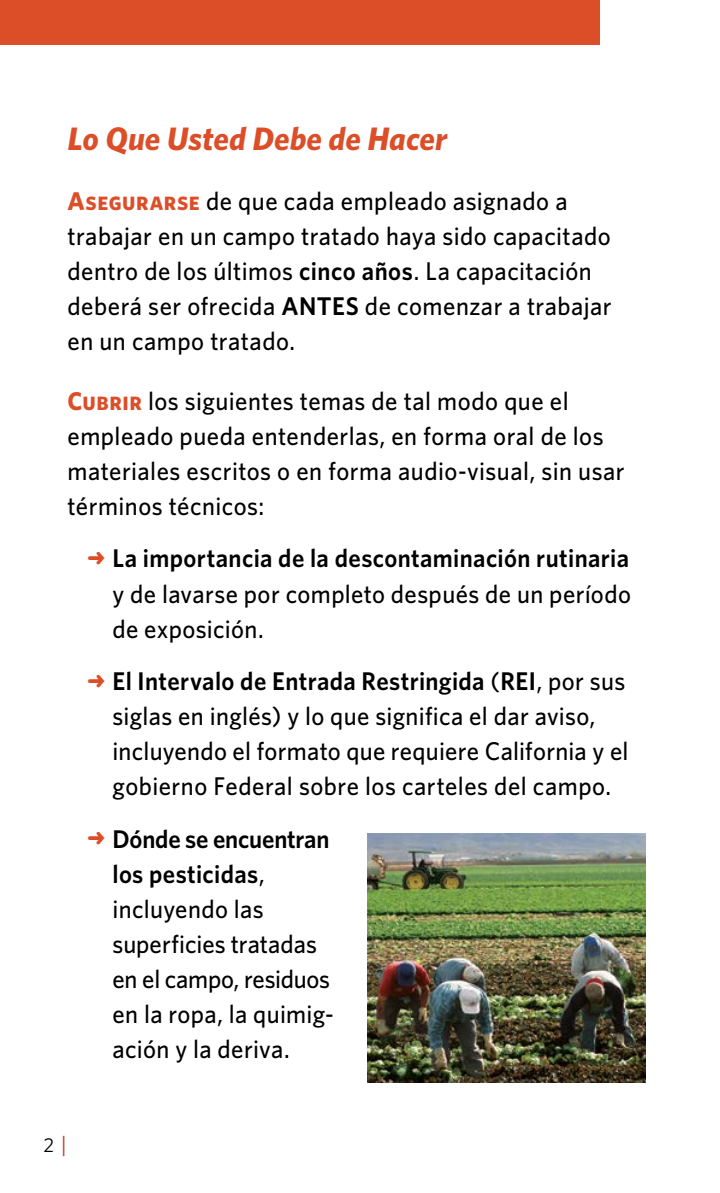
<style>
.page{position:relative;width:720px;height:1193px;background:#fff}
.page>*{position:absolute;margin:0;border:0;box-sizing:border-box;transform-origin:0 0}
.Heading{font:italic 700 32.5px "Whitney";color:#dc4e28}
.Body_Text_1st_Para{font:500 25.5px/35px "Whitney";letter-spacing:.015em;color:#000;scale:.96 1}
.t1{font:20px "Whitney";color:#000}
.s1{font-family:"Whitney Bold SC";font-weight:400;color:#dc4e28}
.s2{font-weight:600}
.s3{color:#dc4e28}
.s4{font-size:22.5px;color:#bf3e22}
</style>
<div class="page">
<div style="left:0;top:0;width:600px;height:45px;background:#dc4e28"></div>
<img style="left:368px;top:833px;width:277px;height:249px">
<p class="Heading" style="left:68px;top:119px;width:381px">Lo Que Usted Debe de Hacer</p>
<p class="Body_Text_1st_Para" style="left:68px;top:183px;width:568px"><span class="s1">Asegurarse</span> de que cada empleado asignado a trabajar en un campo tratado haya sido capacitado dentro de los últimos <span class="s2">cinco años</span>. La capacitación deberá ser ofrecida <span class="s2">ANTES</span> de comenzar a trabajar en un campo tratado.</p>
<p class="Body_Text_1st_Para" style="left:68px;top:383px;width:582px"><span class="s1">Cubrir</span> los siguientes temas de tal modo que el empleado pueda entenderlas, en forma oral de los materiales escritos o en forma audio-visual, sin usar términos técnicos:</p>
<p class="Body_Text_1st_Para" style="left:112px;top:540px;width:542px;text-align:justify;text-indent:-25px"><span class="s3">➜</span> <span class="s2">La importancia de la descontaminación rutinaria </span>y de lavarse por completo después de un período de exposición.</p>
<p class="Body_Text_1st_Para" style="left:112px;top:663px;width:539px;text-indent:-25px"><span class="s3">➜</span> <span class="s2">El Intervalo de Entrada Restringida</span> (<span class="s2">REI</span>, por sus siglas en inglés) y lo que significa el dar aviso, incluyendo el formato que requiere California y el gobierno Federal sobre los carteles del campo.</p>
<p class="Body_Text_1st_Para" style="left:112px;top:820px;width:232px;text-indent:-25px"><span class="s3">➜</span> <span class="s2">Dónde se encuentran los pesticidas</span>, incluyendo las superficies tratadas en el campo, residuos en la ropa, la quimig&shy;ación y la deriva.</p>
<p class="t1" style="left:43px;top:1133px;width:25px">2 <span class="s4">|</span></p>
</div>
